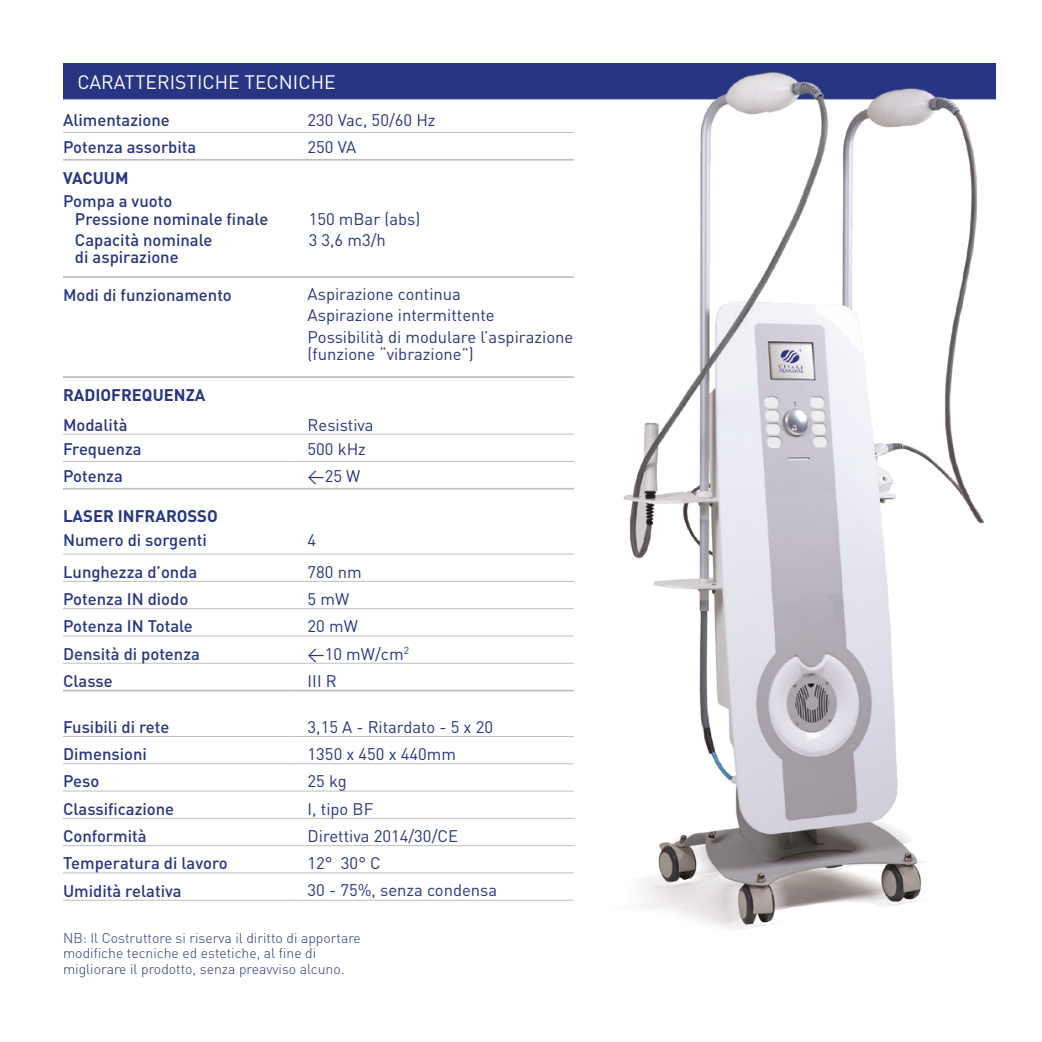
<style>
.page{position:relative;width:1042px;height:1042px;background:#fff}
.page>*{position:absolute;margin:0;border:0;box-sizing:border-box;transform-origin:0 0}
.t1{font:19.25px "DIN";color:#fff}
.t2{font:500 16.62px "DIN";color:#283583}
.t3{font:16.62px/21px "DIN";color:#283583}
.t4{font:700 16.62px "DIN";color:#283583}
.t5{font:300 14px "DIN";color:#283583}
</style>
<div class="page">
<div style="left:63px;top:63px;width:933px;height:36px;background:#283583"></div>
<hr style="left:63px;top:99px;width:933px;height:1px;background:#bfbfbf">
<hr style="left:63px;top:132px;width:230px;height:1px;background:#bfbfbf">
<hr style="left:293px;top:132px;width:281px;height:1px;background:#bfbfbf">
<hr style="left:63px;top:461px;width:230px;height:1px;background:#bfbfbf">
<hr style="left:293px;top:461px;width:281px;height:1px;background:#bfbfbf">
<hr style="left:63px;top:159px;width:230px;height:2px;background:#bfbfbf">
<hr style="left:293px;top:159px;width:281px;height:2px;background:#bfbfbf">
<hr style="left:63px;top:376px;width:230px;height:2px;background:#bfbfbf">
<hr style="left:293px;top:376px;width:281px;height:2px;background:#bfbfbf">
<hr style="left:63px;top:276px;width:230px;height:2px;background:#bfbfbf">
<hr style="left:293px;top:276px;width:281px;height:2px;background:#bfbfbf">
<hr style="left:63px;top:488px;width:230px;height:1px;background:#bfbfbf">
<hr style="left:293px;top:488px;width:281px;height:1px;background:#bfbfbf">
<hr style="left:63px;top:554px;width:230px;height:1px;background:#bfbfbf">
<hr style="left:293px;top:554px;width:281px;height:1px;background:#bfbfbf">
<hr style="left:63px;top:581px;width:230px;height:1px;background:#bfbfbf">
<hr style="left:293px;top:581px;width:281px;height:1px;background:#bfbfbf">
<hr style="left:63px;top:608px;width:230px;height:1px;background:#bfbfbf">
<hr style="left:293px;top:608px;width:281px;height:1px;background:#bfbfbf">
<hr style="left:63px;top:635px;width:230px;height:1px;background:#bfbfbf">
<hr style="left:293px;top:635px;width:281px;height:1px;background:#bfbfbf">
<hr style="left:63px;top:663px;width:230px;height:1px;background:#bfbfbf">
<hr style="left:293px;top:663px;width:281px;height:1px;background:#bfbfbf">
<hr style="left:63px;top:736px;width:230px;height:1px;background:#bfbfbf">
<hr style="left:293px;top:736px;width:281px;height:1px;background:#bfbfbf">
<hr style="left:63px;top:763px;width:230px;height:1px;background:#bfbfbf">
<hr style="left:293px;top:763px;width:281px;height:1px;background:#bfbfbf">
<hr style="left:63px;top:791px;width:230px;height:1px;background:#bfbfbf">
<hr style="left:293px;top:791px;width:281px;height:1px;background:#bfbfbf">
<hr style="left:63px;top:818px;width:230px;height:1px;background:#bfbfbf">
<hr style="left:293px;top:818px;width:281px;height:1px;background:#bfbfbf">
<hr style="left:63px;top:845px;width:230px;height:1px;background:#bfbfbf">
<hr style="left:293px;top:845px;width:281px;height:1px;background:#bfbfbf">
<hr style="left:63px;top:872px;width:230px;height:1px;background:#bfbfbf">
<hr style="left:293px;top:872px;width:281px;height:1px;background:#bfbfbf">
<hr style="left:63px;top:900px;width:230px;height:1px;background:#bfbfbf">
<hr style="left:293px;top:900px;width:281px;height:1px;background:#bfbfbf">
<hr style="left:63px;top:434px;width:230px;height:1px;background:#bfbfbf">
<hr style="left:293px;top:434px;width:281px;height:1px;background:#bfbfbf">
<hr style="left:63px;top:689px;width:230px;height:2px;background:#bfbfbf">
<hr style="left:293px;top:689px;width:281px;height:2px;background:#bfbfbf">
<img style="left:580px;top:72px;width:412px;height:858px">
<p class="t1" style="left:77px;top:70px;width:260px">CARATTERISTICHE TECNICHE</p>
<p class="t2" style="left:63px;top:109px;width:108px">Alimentazione</p>
<p class="t3" style="left:308px;top:109px;width:129px">230 Vac, 50/60 Hz</p>
<p class="t2" style="left:63px;top:136px;width:135px">Potenza assorbita</p>
<p class="t3" style="left:308px;top:136px;width:50px">250 VA</p>
<p class="t4" style="left:63px;top:167px;width:67px">VACUUM</p>
<p class="t2" style="left:63px;top:191px;width:111px">Pompa a vuoto</p>
<p class="t2" style="left:75px;top:208px;width:195px">Pressione nominale finale</p>
<p class="t2" style="left:75px;top:229px;width:139px">Capacità nominale</p>
<p class="t2" style="left:75px;top:247px;width:105px">di aspirazione</p>
<p class="t3" style="left:309px;top:208px;width:113px">150 mBar (abs)</p>
<p class="t3" style="left:309px;top:229px;width:79px">3 3,6 m3/h</p>
<p class="t2" style="left:63px;top:284px;width:170px">Modi di funzionamento</p>
<p class="t3" style="left:308px;top:284px;width:189px">Aspirazione continua<br>Aspirazione intermittente</p>
<p class="t3" style="left:308px;top:327px;width:267px;line-height:17.5px">Possibilità di modulare l’aspirazione (funzione “vibrazione”)</p>
<p class="t4" style="left:63px;top:384px;width:144px">RADIOFREQUENZA</p>
<p class="t2" style="left:63px;top:414px;width:66px">Modalità</p>
<p class="t3" style="left:308px;top:414px;width:67px">Resistiva</p>
<p class="t2" style="left:63px;top:438px;width:80px">Frequenza</p>
<p class="t3" style="left:308px;top:438px;width:60px">500 kHz</p>
<p class="t2" style="left:63px;top:465px;width:61px">Potenza</p>
<p class="t3" style="left:308px;top:465px;width:54px">&lt;25 W</p>
<p class="t4" style="left:63px;top:505px;width:156px">LASER INFRAROSSO</p>
<p class="t2" style="left:63px;top:529px;width:145px">Numero di sorgenti</p>
<p class="t3" style="left:308px;top:529px;width:10px">4</p>
<p class="t2" style="left:63px;top:561px;width:136px">Lunghezza d’onda</p>
<p class="t3" style="left:308px;top:561px;width:56px">780 nm</p>
<p class="t2" style="left:63px;top:588px;width:127px">Potenza IN diodo</p>
<p class="t3" style="left:308px;top:588px;width:43px">5 mW</p>
<p class="t2" style="left:63px;top:616px;width:131px">Potenza IN Totale</p>
<p class="t3" style="left:308px;top:615px;width:52px">20 mW</p>
<p class="t2" style="left:63px;top:643px;width:138px">Densità di potenza</p>
<p class="t3" style="left:308px;top:643px;width:103px">&lt;10 mW/cm<sup>2</sup></p>
<p class="t2" style="left:63px;top:670px;width:51px">Classe</p>
<p class="t3" style="left:308px;top:670px;width:31px">III R</p>
<p class="t2" style="left:63px;top:716px;width:108px">Fusibili di rete</p>
<p class="t3" style="left:308px;top:716px;width:187px">3,15 A - Ritardato - 5 x 20</p>
<p class="t2" style="left:63px;top:743px;width:85px">Dimensioni</p>
<p class="t3" style="left:308px;top:743px;width:150px">1350 x 450 x 440mm</p>
<p class="t2" style="left:63px;top:771px;width:38px">Peso</p>
<p class="t3" style="left:308px;top:770px;width:41px">25 kg</p>
<p class="t2" style="left:63px;top:798px;width:113px">Classificazione</p>
<p class="t3" style="left:308px;top:798px;width:67px">I, tipo BF</p>
<p class="t2" style="left:63px;top:825px;width:85px">Conformità</p>
<p class="t3" style="left:308px;top:825px;width:152px">Direttiva 2014/30/CE</p>
<p class="t2" style="left:63px;top:852px;width:166px">Temperatura di lavoro</p>
<p class="t3" style="left:308px;top:852px;width:75px">12° 30° C</p>
<p class="t2" style="left:63px;top:880px;width:120px">Umidità relativa</p>
<p class="t3" style="left:308px;top:879px;width:191px">30 - 75%, senza condensa</p>
<p class="t5" style="left:63px;top:929px;width:299px">NB: Il Costruttore si riserva il diritto di apportare</p>
<p class="t5" style="left:63px;top:944px;width:255px">modifiche tecniche ed estetiche, al fine di</p>
<p class="t5" style="left:63px;top:960px;width:283px">migliorare il prodotto, senza preavviso alcuno.</p>
</div>
